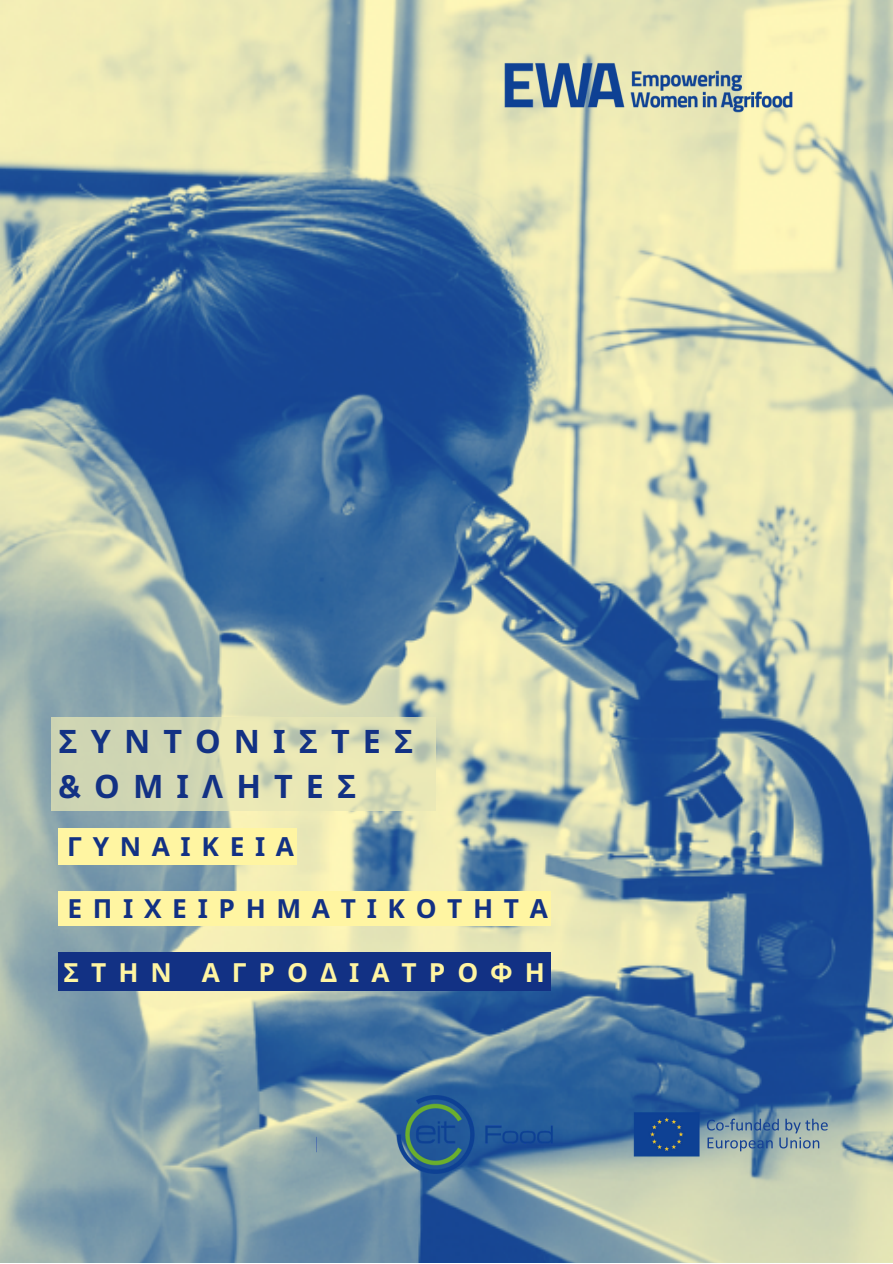
<style>
.page{position:relative;width:893px;height:1264px;background:#fff}
.page>*{position:absolute;margin:0;border:0;box-sizing:border-box;transform-origin:0 0}
.t1{font:700 32.25px/45px "Noto Sans";letter-spacing:.405em;color:#123184}
.t2{font:700 26.25px "Noto Sans";letter-spacing:.405em;color:#123184}
.t3{font:700 26.25px "Noto Sans";letter-spacing:.455em;color:#fff5a2}
.s1{font-family:"Titillium Web"}
</style>
<div class="page">
<img style="left:0;top:0;width:892px;height:1262px">
<img style="left:316px;top:1095px;width:390px;height:78px">
<svg style="left:706px;top:1118px;width:121px;height:33px;background:#7d98a8"></svg>
<div style="left:59px;top:828px;width:238px;height:36px;background:#fff5a2"></div>
<div style="left:59px;top:891px;width:492px;height:35px;background:#fff5a2"></div>
<div style="left:59px;top:952px;width:492px;height:39px;background:#123184"></div>
<img style="left:500px;top:50px;width:316px;height:78px">
<svg style="left:51px;top:718px;width:384px;height:93px;background:#dadcb4"></svg>
<p class="t1" style="left:59px;top:718px;width:356px">ΣΥΝΤΟΝΙΣΤΕΣ <span class="s1">&amp;</span>ΟΜΙΛΗΤΕΣ</p>
<p class="t2" style="left:67px;top:827px;width:228px">ΓΥΝΑΙΚΕΙΑ</p>
<p class="t2" style="left:68px;top:889px;width:482px">ΕΠΙΧΕΙΡΗΜΑΤΙΚΟΤΗΤΑ</p>
<p class="t3" style="left:64px;top:953px;width:483px">ΣΤΗΝ ΑΓΡΟΔΙΑΤΡΟΦΗ</p>
</div>
